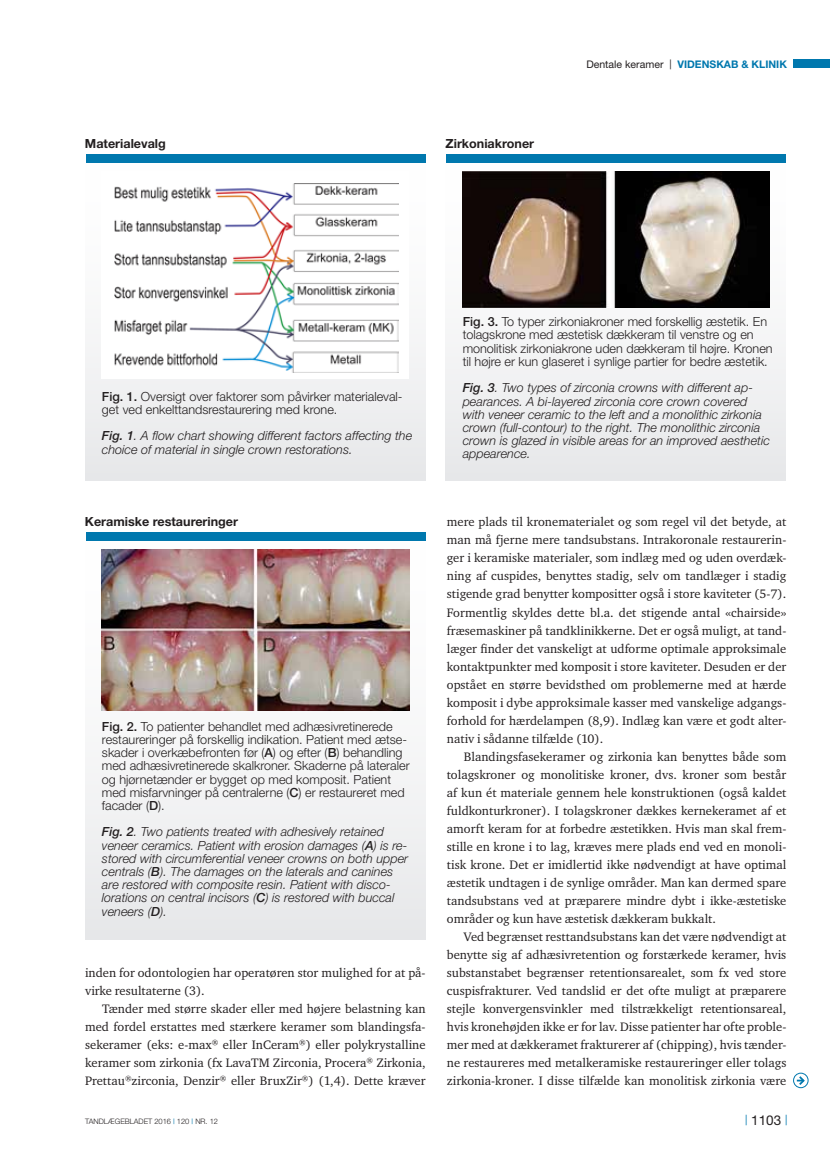
<style>
.page{position:relative;width:830px;height:1157px;background:#fff}
.page>*{position:absolute;margin:0;border:0;box-sizing:border-box;transform-origin:0 0}
.t1{font:13.5px "Helvetica Neue";color:#231f20}
.t2{font:12.6px/18px "Charter ITC";color:#231f20;text-align:justify}
.t3{font:italic 300 12.6px/13.2px "Helvetica Neue";color:#231f20}
.t4{font:300 12.6px/13.2px "Helvetica Neue";color:#231f20}
.t5{font:700 12.6px "Helvetica Neue";color:#231f20}
.t6{font:700 10.5px "Helvetica Neue";color:#0078ae}
.t7{font:300 7.5px "Helvetica Neue";color:#231f20}
.s1{font-weight:400;color:#231f20}
.s2{font-family:"Arial Narrow";font-weight:400;color:#231f20}
.s3{font-weight:500}
.s4{font-weight:400;color:#0078ae}
</style>
<div class="page">
<div style="left:793px;top:60px;width:36px;height:8px;background:#0078ae"></div>
<div style="left:793px;top:1073px;width:14px;height:14px;border:1px solid #0078ae;border-radius:50%"></div>
<svg style="left:796px;top:1074px;width:9px;height:12px"></svg>
<div style="left:85px;top:157px;width:340px;height:323px;background:linear-gradient(to bottom,#fff,#e9e9eb)"></div>
<div style="left:86px;top:154px;width:339px;height:8px;background:#0078ae"></div>
<div style="left:102px;top:172px;width:307px;height:207px;background:#fff"></div>
<img style="left:114px;top:183px;width:284px;height:189px">
<svg style="left:85px;top:540px;width:340px;height:399px;fill:#f1f1f2"></svg>
<div style="left:86px;top:532px;width:339px;height:8px;background:#0078ae"></div>
<img style="left:102px;top:550px;width:307px;height:160px">
<svg style="left:445px;top:162px;width:340px;height:318px;fill:#f0f1f2"></svg>
<div style="left:446px;top:154px;width:339px;height:8px;background:#0078ae"></div>
<img style="left:462px;top:172px;width:307px;height:135px">
<p class="t5" style="left:85px;top:136px;width:82px">Materialevalg</p>
<p class="t5" style="left:445px;top:136px;width:90px">Zirkoniakroner</p>
<p class="t6" style="left:586px;top:58px;width:202px"><span class="s1">Dentale keramer</span> <span class="s2">|</span> VIDENSKAB &amp; KLINIK</p>
<p class="t4" style="left:102px;top:389px;width:302px"><span class="s3">Fig. 1.</span> Oversigt over faktorer som påvirker materialeval&shy;get ved enkelttandsrestaurering med krone.</p>
<p class="t3" style="left:102px;top:429px;width:311px"><span class="s3">Fig. 1</span>. A flow chart showing different factors affecting the choice of material in single crown restorations.</p>
<p class="t4" style="left:462px;top:315px;width:311px"><span class="s3">Fig. 3.</span> To typer zirkoniakroner med forskellig æstetik. En tolagskrone med æstetisk dækkeram til venstre og en monolitisk zirkoniakrone uden dækkeram til højre. Kronen til højre er kun glaseret i synlige partier for bedre æstetik.</p>
<p class="t3" style="left:462px;top:381px;width:308px"><span class="s3">Fig. 3</span>. Two types of zirconia crowns with different ap&shy;pearances. A bi-layered zirconia core crown covered with veneer ceramic to the left and a monolithic zirkonia crown (full-contour) to the right. The monolithic zirconia crown is glazed in visible areas for an improved aesthetic appearence.</p>
<p class="t5" style="left:85px;top:514px;width:155px">Keramiske restaureringer</p>
<p class="t4" style="left:102px;top:719px;width:309px"><span class="s3">Fig. 2.</span> To patienter behandlet med adhæsivretinerede restaureringer på forskellig indikation. Patient med ætse&shy;skader i overkæbefronten før (<span class="s3">A</span>) og efter (<span class="s3">B</span>) behandling med adhæsivretinerede skalkroner. Skaderne på lateraler og hjørnetænder er bygget op med komposit. Patient med misfarvninger på centralerne (<span class="s3">C</span>) er restaureret med facader (<span class="s3">D</span>).</p>
<p class="t3" style="left:102px;top:825px;width:307px"><span class="s3">Fig. 2</span>. Two patients treated with adhesively retained veneer ceramics. Patient with erosion damages (<span class="s3">A</span>) is re&shy;stored with circumferential veneer crowns on both upper centrals (<span class="s3">B</span>). The damages on the laterals and canines are restored with composite resin. Patient with disco&shy;lorations on central incisors (<span class="s3">C</span>) is restored with buccal veneers (<span class="s3">D</span>).</p>
<p class="t2" style="left:85px;top:963px;width:342px">inden for odontologien har operatøren stor mulighed for at på&shy;virke resultaterne (3).</p>
<p class="t2" style="left:85px;top:999px;width:342px;text-indent:17px">Tænder med større skader eller med højere belastning kan med fordel erstattes med stærkere keramer som blandingsfa&shy;sekeramer (eks: e-max<sup>®</sup> eller InCeram<sup>®</sup>) eller polykrystalline keramer som zirkonia (fx LavaTM Zirconia, Procera<sup>®</sup> Zirkonia, Prettau<sup>®</sup>zirconia, Denzir<sup>®</sup> eller BruxZir<sup>®</sup>) (1,4). Dette kræver</p>
<p class="t2" style="left:446px;top:513px;width:341px">mere plads til kronematerialet og som regel vil det betyde, at man må fjerne mere tandsubstans. Intrakoronale restaurerin&shy;ger i keramiske materialer, som indlæg med og uden overdæk&shy;ning af cuspides, benyttes stadig, selv om tandlæger i stadig stigende grad benytter kompositter også i store kaviteter (5-7).<br>Formentlig skyldes dette bl.a. det stigende antal «chairside» fræsemaskiner på tandklinikkerne. Det er også muligt, at tand&shy;læger finder det vanskeligt at udforme optimale approksimale kontaktpunkter med komposit i store kaviteter. Desuden er der opstået en større bevidsthed om problemerne med at hærde komposit i dybe approksimale kasser med vanskelige adgangs&shy;forhold for hærdelampen (8,9). Indlæg kan være et godt alter&shy;nativ i sådanne tilfælde (10).</p>
<p class="t2" style="left:446px;top:747px;width:341px;text-indent:17px">Blandingsfasekeramer og zirkonia kan benyttes både som tolagskroner og monolitiske kroner, dvs. kroner som består af kun ét materiale gennem hele konstruktionen (også kaldet fuldkonturkroner). I tolagskroner dækkes kernekeramet af et amorft keram for at forbedre æstetikken. Hvis man skal frem&shy;stille en krone i to lag, kræves mere plads end ved en monoli&shy;tisk krone. Det er imidlertid ikke nødvendigt at have optimal æstetik undtagen i de synlige områder. Man kan dermed spare tandsubstans ved at præparere mindre dybt i ikke-æstetiske områder og kun have æstetisk dækkeram bukkalt.</p>
<p class="t2" style="left:446px;top:927px;width:341px;text-indent:17px">Ved begrænset resttandsubstans kan det være nødvendigt at benytte sig af adhæsivretention og forstærkede keramer, hvis substanstabet begrænser retentionsarealet, som fx ved store cuspisfrakturer. Ved tandslid er det ofte muligt at præparere stejle konvergensvinkler med tilstrækkeligt retentionsareal, hvis kronehøjden ikke er for lav. Disse patienter har ofte proble&shy;mer med at dækkeramet frakturerer af (chipping), hvis tænder&shy;ne restaureres med metalkeramiske restaureringer eller tolags zirkonia-kroner. I disse tilfælde kan monolitisk zirkonia være</p>
<p class="t7" style="left:85px;top:1116px;width:134px">TANDLÆGEBLADET 2016 <span class="s4">|</span> 120 <span class="s4">|</span> NR. 12</p>
<p class="t1" style="left:744px;top:1112px;width:44px"><sup>|</sup> 1103 <sup>|</sup></p>
</div>
